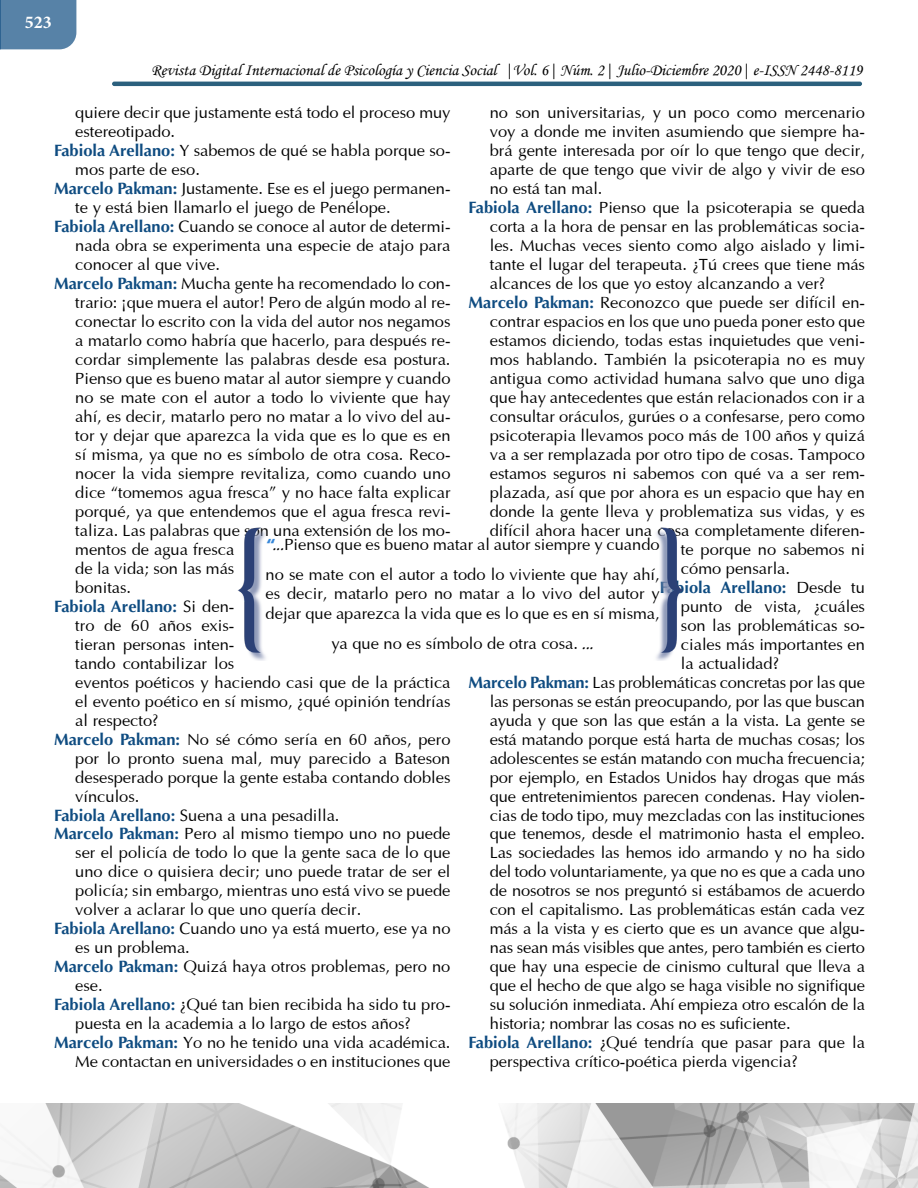
<style>
.page{position:relative;width:918px;height:1188px;background:#fff}
.page>*{position:absolute;margin:0;border:0;box-sizing:border-box;transform-origin:0 0}
.t1{font:700 18px "Minion Pro";color:#fff}
.Nivel3{font:16.5px/18.9px "Optima";color:#000}
.t2{font:16.5px "Monotype Corsiva";color:#000}
.s1{font-weight:700;color:#0f4c81}
.s2{font-family:"Open Sans";font-weight:800;font-style:italic;font-size:15.45px;color:#3888d9}
.s3{font-family:"Open Sans";font-style:italic;font-size:15.45px}
</style>
<div class="page">
<div style="left:0;top:0;width:76px;height:49px;background:#5782a7"></div>
<hr style="left:112px;top:82px;width:750px;height:4px;background:#2b607d;border-radius:2px">
<img style="left:0;top:1103px;width:918px;height:84px">
<img style="left:238px;top:528px;width:28px;height:132px">
<img style="left:652px;top:528px;width:32px;height:132px">
<p class="t1" style="left:25px;top:10px;width:28px">523</p>
<p class="t2" style="left:151px;top:60px;width:713px">Revista Digital Internacional de Psicología y Ciencia Social |Vol. 6| Núm. 2| Julio-Diciembre 2020| e-ISSN 2448-8119</p>
<p class="Nivel3" style="left:75px;top:102px;width:377px">quiere decir que justamente está todo el proceso muy estereotipado.</p>
<p class="Nivel3" style="left:75px;top:140px;width:377px;text-indent:-21px"><span class="s1">Fabiola Arellano:</span> Y sabemos de qué se habla porque so&shy;mos parte de eso.</p>
<p class="Nivel3" style="left:75px;top:178px;width:377px;text-indent:-21px"><span class="s1">Marcelo Pakman:</span> Justamente. Ese es el juego permanen&shy;te y está bien llamarlo el juego de Penélope.</p>
<p class="Nivel3" style="left:75px;top:216px;width:377px;text-align:justify;text-indent:-21px"><span class="s1">Fabiola Arellano:</span> Cuando se conoce al autor de determi&shy;nada obra se experimenta una especie de atajo para conocer al que vive.</p>
<p class="Nivel3" style="left:75px;top:273px;width:377px;text-indent:-21px"><span class="s1">Marcelo Pakman:</span> Mucha gente ha recomendado lo con&shy;trario: ¡que muera el autor! Pero de algún modo al re&shy;conectar lo escrito con la vida del autor nos negamos a matarlo como habría que hacerlo, para después re&shy;cordar simplemente las palabras desde esa postura.<br>Pienso que es bueno matar al autor siempre y cuando no se mate con el autor a todo lo viviente que hay ahí, es decir, matarlo pero no matar a lo vivo del au&shy;tor y dejar que aparezca la vida que es lo que es en sí misma, ya que no es símbolo de otra cosa. Reco&shy;nocer la vida siempre revitaliza, como cuando uno dice “tomemos agua fresca” y no hace falta explicar porqué, ya que entendemos que el agua fresca revi&shy;taliza. Las palabras que son una extensión de los mo&shy;mentos de agua fresca<br>de la vida; son las más<br>bonitas.</p>
<p class="Nivel3" style="left:75px;top:595px;width:377px;text-indent:-21px"><span class="s1">Fabiola Arellano:</span> Si den-<br>tro de 60 años exis-<br>tieran personas inten-<br>tando contabilizar los<br>eventos poéticos y haciendo casi que de la práctica el evento poético en sí mismo, ¿qué opinión tendrías al respecto?</p>
<p class="Nivel3" style="left:75px;top:728px;width:377px;text-align:justify;text-indent:-21px"><span class="s1">Marcelo Pakman:</span> No sé cómo sería en 60 años, pero por lo pronto suena mal, muy parecido a Bateson desesperado porque la gente estaba contando dobles vínculos.</p>
<p class="Nivel3" style="left:54px;top:804px;width:287px"><span class="s1">Fabiola Arellano:</span> Suena a una pesadilla.</p>
<p class="Nivel3" style="left:75px;top:823px;width:377px;text-align:justify;text-indent:-21px"><span class="s1">Marcelo Pakman:</span> Pero al mismo tiempo uno no puede ser el policía de todo lo que la gente saca de lo que uno dice o quisiera decir; uno puede tratar de ser el policía; sin embargo, mientras uno está vivo se puede volver a aclarar lo que uno quería decir.</p>
<p class="Nivel3" style="left:75px;top:918px;width:377px;text-indent:-21px"><span class="s1">Fabiola Arellano:</span> Cuando uno ya está muerto, ese ya no es un problema.</p>
<p class="Nivel3" style="left:75px;top:956px;width:377px;text-indent:-21px"><span class="s1">Marcelo Pakman:</span> Quizá haya otros problemas, pero no ese.</p>
<p class="Nivel3" style="left:75px;top:994px;width:377px;text-indent:-21px"><span class="s1">Fabiola Arellano:</span> ¿Qué tan bien recibida ha sido tu pro&shy;puesta en la academia a lo largo de estos años?</p>
<p class="Nivel3" style="left:54px;top:1032px;width:398px;text-align:right"><span class="s1">Marcelo Pakman:</span> Yo no he tenido una vida académica.<br>Me contactan en universidades o en instituciones que</p>
<p class="Nivel3" style="left:490px;top:102px;width:377px;text-align:justify">no son universitarias, y un poco como mercenario voy a donde me inviten asumiendo que siempre ha&shy;brá gente interesada por oír lo que tengo que decir, aparte de que tengo que vivir de algo y vivir de eso no está tan mal.</p>
<p class="Nivel3" style="left:490px;top:197px;width:377px;text-align:justify;text-indent:-21px"><span class="s1">Fabiola Arellano:</span> Pienso que la psicoterapia se queda corta a la hora de pensar en las problemáticas socia&shy;les. Muchas veces siento como algo aislado y limi&shy;tante el lugar del terapeuta. ¿Tú crees que tiene más alcances de los que yo estoy alcanzando a ver?</p>
<p class="Nivel3" style="left:469px;top:292px;width:398px"><span class="s1">Marcelo Pakman:</span> Reconozco que puede ser difícil en-</p>
<p class="Nivel3" style="left:490px;top:311px;width:377px">contrar espacios en los que uno pueda poner esto que</p>
<p class="Nivel3" style="left:490px;top:330px;width:377px">estamos diciendo, todas estas inquietudes que veni-</p>
<p class="Nivel3" style="left:490px;top:349px;width:377px">mos hablando. También la psicoterapia no es muy</p>
<p class="Nivel3" style="left:490px;top:368px;width:377px">antigua como actividad humana salvo que uno diga</p>
<p class="Nivel3" style="left:490px;top:387px;width:377px">que hay antecedentes que están relacionados con ir a</p>
<p class="Nivel3" style="left:490px;top:406px;width:377px">consultar oráculos, gurúes o a confesarse, pero como</p>
<p class="Nivel3" style="left:490px;top:425px;width:377px">psicoterapia llevamos poco más de 100 años y quizá</p>
<p class="Nivel3" style="left:490px;top:444px;width:377px">va a ser remplazada por otro tipo de cosas. Tampoco</p>
<p class="Nivel3" style="left:490px;top:463px;width:377px">estamos seguros ni sabemos con qué va a ser rem-</p>
<p class="Nivel3" style="left:490px;top:482px;width:377px">plazada, así que por ahora es un espacio que hay en</p>
<p class="Nivel3" style="left:490px;top:501px;width:377px">donde la gente lleva y problematiza sus vidas, y es</p>
<p class="Nivel3" style="left:490px;top:520px;width:377px">difícil ahora hacer una cosa completamente diferen-</p>
<p class="Nivel3" style="left:681px;top:539px;width:186px">te porque no sabemos ni</p>
<p class="Nivel3" style="left:681px;top:558px;width:111px">cómo pensarla.</p>
<p class="Nivel3" style="left:681px;top:577px;width:186px;text-align:justify;text-indent:-21px"><span class="s1">Fabiola Arellano:</span> Desde tu punto de vista, ¿cuáles son las problemáticas so&shy;ciales más importantes en la actualidad?</p>
<p class="Nivel3" style="left:490px;top:671px;width:377px;text-align:justify;text-indent:-21px"><span class="s1">Marcelo Pakman:</span> Las problemáticas concretas por las que las personas se están preocupando, por las que buscan ayuda y que son las que están a la vista. La gente se está matando porque está harta de muchas cosas; los adolescentes se están matando con mucha frecuencia; por ejemplo, en Estados Unidos hay drogas que más que entretenimientos parecen condenas. Hay violen&shy;cias de todo tipo, muy mezcladas con las instituciones que tenemos, desde el matrimonio hasta el empleo.<br>Las sociedades las hemos ido armando y no ha sido del todo voluntariamente, ya que no es que a cada uno de nosotros se nos preguntó si estábamos de acuerdo con el capitalismo. Las problemáticas están cada vez más a la vista y es cierto que es un avance que algu&shy;nas sean más visibles que antes, pero también es cierto que hay una especie de cinismo cultural que lleva a que el hecho de que algo se haga visible no signifique su solución inmediata. Ahí empieza otro escalón de la historia; nombrar las cosas no es suficiente.</p>
<p class="Nivel3" style="left:490px;top:1032px;width:377px;text-indent:-21px"><span class="s1">Fabiola Arellano:</span> ¿Qué tendría que pasar para que la perspectiva crítico-poética pierda vigencia?</p>
<p class="Nivel3" style="left:266px;top:528px;width:396px;line-height:29.7px"><span class="s2">“</span><span class="s3">...</span>Pienso que es bueno matar al autor siempre y cuando no se mate con el autor a todo lo viviente que hay ahí,</p>
<p class="Nivel3" style="left:266px;top:583px;width:396px;line-height:19.8px">es decir, matarlo pero no matar a lo vivo del autor y dejar que aparezca la vida que es lo que es en sí misma,</p>
<p class="Nivel3" style="left:331px;top:633px;width:268px">ya que no es símbolo de otra cosa. <span class="s3">...</span></p>
</div>
